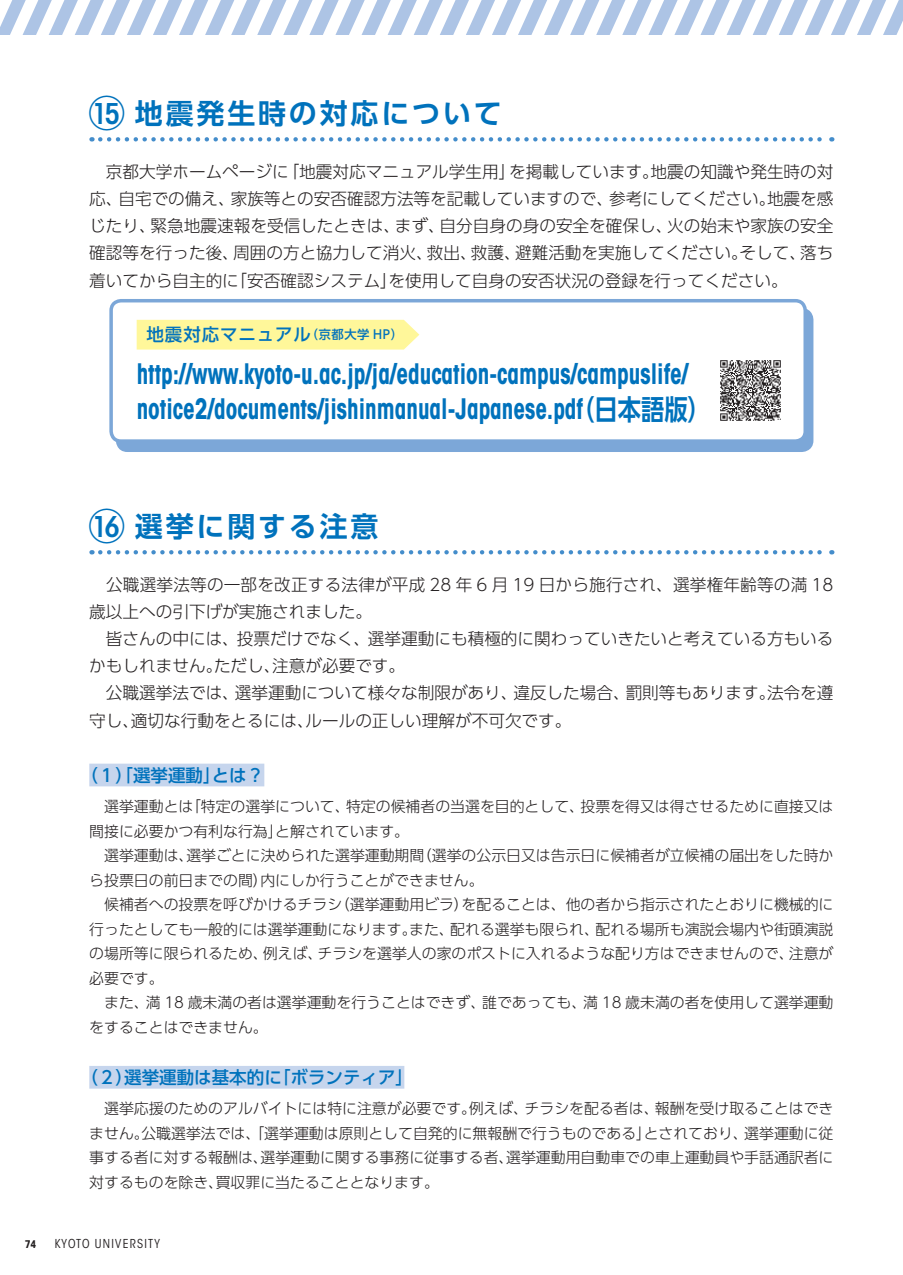
<style>
.page{position:relative;width:903px;height:1275px;background:#fff}
.page>*{position:absolute;margin:0;border:0;box-sizing:border-box;transform-origin:0 0}
.t1{font:700 condensed 28px/35px "ITC Avant Garde Std";color:#0072bc;scale:.83 1}
.t2{font:28px "UD Shin Go Pr 6 N De Bold 90 msp RKSJ H";letter-spacing:.1em;color:#0072bc}
.t3{font:17.5px "UD Shin Go Pr 6 N Medium 90 msp RKSJ H";color:#0072bc}
.t4{font:17.5px "UD Shin Go Pr 6 N Medium 90 msp RKSJ H";letter-spacing:.05em;color:#0072bc}
.t5{font:16.62px/27.1px "UD Shin Go Pr 6 N Light 90 msp RKSJ H";color:#231f20;text-align:justify}
.t6{font:14.88px/24.5px "UD Shin Go Pr 6 N Light 90 msp RKSJ H";color:#231f20}
.t7{font:condensed 12.25px "ITC Avant Garde Std";letter-spacing:.1em;color:#231f20}
.t8{font:700 condensed 10.5px "ITC Avant Garde Std";color:#231f20}
.s1{font-size:39.38px}
.s2{font-family:"ITC Avant Garde Std";font-weight:600;font-stretch:condensed;font-size:28.35px}
.s3{font-size:12.25px}
.s4{font-family:"UD Shin Go Pr 6 N De Bold 90 msp RKSJ H";font-weight:400;font-stretch:normal}
</style>
<div class="page">
<svg style="left:0;top:0;width:903px;height:35px"></svg>
<svg style="left:100px;top:137px;width:732px;height:5px"></svg>
<svg style="left:100px;top:550px;width:732px;height:4px"></svg>
<div style="left:89px;top:764px;width:175px;height:22px;background:#c6d5ed"></div>
<div style="left:89px;top:1066px;width:315px;height:23px;background:#c6d5ed"></div>
<div style="left:118px;top:310px;width:694px;height:140px;background:#7ca7d8;border-radius:10px"></div>
<div style="left:116px;top:308px;width:697px;height:144px;border:4px solid #7ca7d8;border-radius:10px"></div>
<div style="left:111px;top:301px;width:694px;height:140px;background:#fff;border-radius:10px"></div>
<div style="left:109px;top:299px;width:698px;height:144px;border:4px solid #7ca7d8;border-radius:10px"></div>
<div style="left:137px;top:320px;width:282px;height:30px;background:#fff79a"></div>
<img style="left:720px;top:360px;width:61px;height:61px">
<h1 class="t2" style="left:87px;top:103px;width:416px"><span class="s1">○</span><span class="s2">15</span> 地震発生時の対応について</h1>
<p class="t5" style="left:89px;top:160px;width:746px">　京都大学ホームページに「地震対応マニュアル学生用」を掲載しています。地震の知識や発生時の対応、自宅での備え、家族等との安否確認方法等を記載していますので、参考にしてください。地震を感じたり、緊急地震速報を受信したときは、まず、自分自身の身の安全を確保し、火の始末や家族の安全確認等を行った後、周囲の方と協力して消火、救出、救護、避難活動を実施してください。そして、落ち着いてから自主的に「安否確認システム」を使用して自身の安否状況の登録を行ってください。</p>
<p class="t4" style="left:147px;top:328px;width:258px">地震対応マニュアル<span class="s3">（京都大学 HP）</span></p>
<h1 class="t1" style="left:137px;top:359px;width:693px">http://www.kyoto-u.ac.jp/ja/education-campus/campuslife/ notice2/documents/jishinmanual-Japanese.pdf<span class="s4">（日本語版）</span></h1>
<h1 class="t2" style="left:87px;top:516px;width:293px"><span class="s1">○</span><span class="s2">16</span> 選挙に関する注意</h1>
<p class="t5" style="left:89px;top:573px;width:746px;text-align:left">　公職選挙法等の一部を改正する法律が平成 28 年 6 月 19 日から施行され、選挙権年齢等の満 18歳以上への引下げが実施されました。<br>　皆さんの中には、投票だけでなく、選挙運動にも積極的に関わっていきたいと考えている方もいるかもしれません。ただし、注意が必要です。<br>　公職選挙法では、選挙運動について様々な制限があり、違反した場合、罰則等もあります。法令を遵守し、適切な行動をとるには、ルールの正しい理解が不可欠です。</p>
<p class="t3" style="left:81px;top:768px;width:185px">（１）「選挙運動」とは？</p>
<p class="t6" style="left:89px;top:796px;width:746px">　選挙運動とは「特定の選挙について、特定の候補者の当選を目的として、投票を得又は得させるために直接又は間接に必要かつ有利な行為」と解されています。<br>　選挙運動は、選挙ごとに決められた選挙運動期間（選挙の公示日又は告示日に候補者が立候補の届出をした時から投票日の前日までの間）内にしか行うことができません。<br>　候補者への投票を呼びかけるチラシ（選挙運動用ビラ）を配ることは、他の者から指示されたとおりに機械的に行ったとしても一般的には選挙運動になります。また、配れる選挙も限られ、配れる場所も演説会場内や街頭演説の場所等に限られるため、例えば、チラシを選挙人の家のポストに入れるような配り方はできませんので、注意が必要です。<br>　また、満 18 歳未満の者は選挙運動を行うことはできず、誰であっても、満 18 歳未満の者を使用して選挙運動をすることはできません。</p>
<p class="t3" style="left:81px;top:1071px;width:334px">（２）選挙運動は基本的に「ボランティア」</p>
<p class="t6" style="left:89px;top:1098px;width:746px;text-align:justify">　選挙応援のためのアルバイトには特に注意が必要です。例えば、チラシを配る者は、報酬を受け取ることはできません。公職選挙法では、「選挙運動は原則として自発的に無報酬で行うものである」とされており、選挙運動に従事する者に対する報酬は、選挙運動に関する事務に従事する者、選挙運動用自動車での車上運動員や手話通訳者に対するものを除き、買収罪に当たることとなります。</p>
<p class="t8" style="left:25px;top:1240px;width:13px">74</p>
<p class="t7" style="left:55px;top:1237px;width:107px">KYOTO UNIVERSITY</p>
</div>
